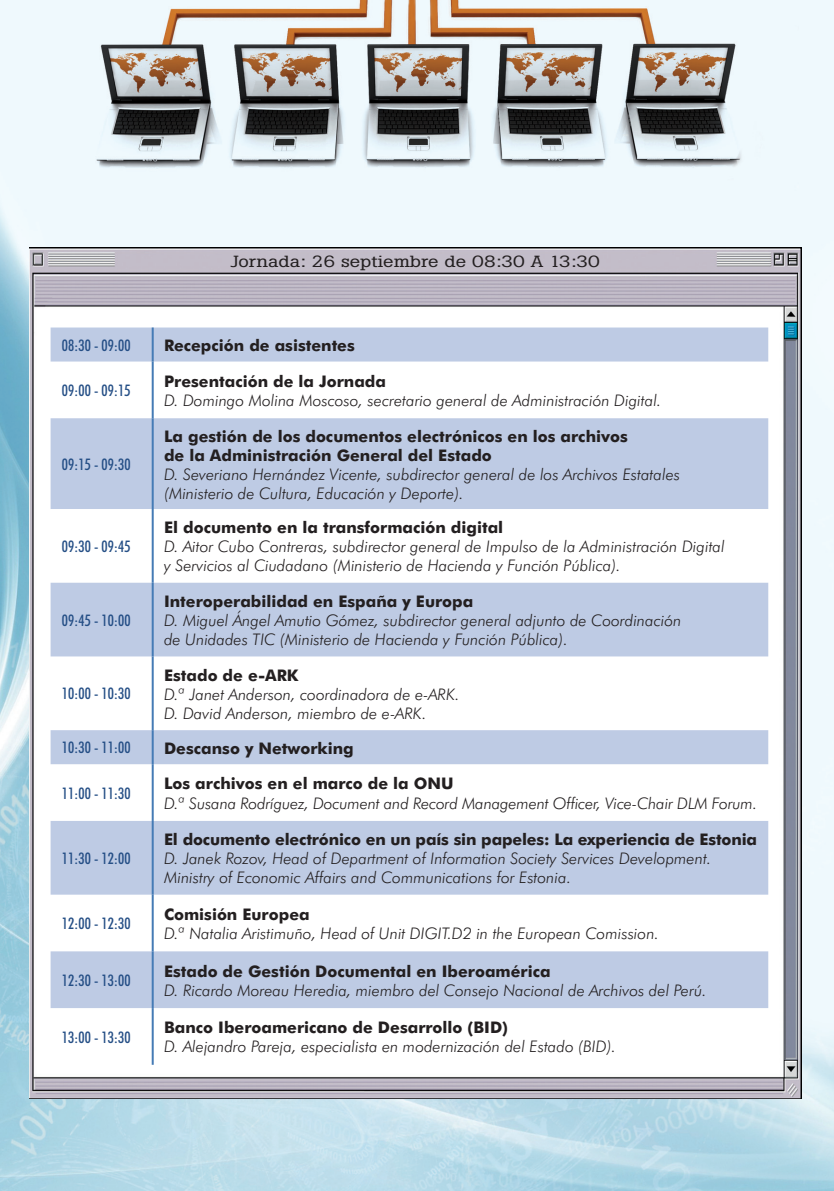
<style>
.page{position:relative;width:834px;height:1191px;background:#fff}
.page>*{position:absolute;margin:0;border:0;box-sizing:border-box;transform-origin:0 0}
.t1{font:italic 300 16px/19px "Futura BT";color:#231f20}
.t2{font:700 16px/19px "Futura BT";color:#231f20}
.t3{font:500 condensed 16px "Futura BT";color:#254f86}
.t4{font:16px "Boton";color:#231f20;scale:1.25 1}
</style>
<div class="page">
<img style="left:0;top:0;width:833px;height:1191px">
<img style="left:30px;top:248px;width:770px;height:850px">
<svg style="left:51px;top:327px;width:717px;height:681px;fill:#becbe4"></svg>
<hr style="left:152px;top:327px;width:2px;height:34px;background:#457bb5">
<hr style="left:152px;top:361px;width:2px;height:57px;background:#457bb5">
<hr style="left:152px;top:418px;width:2px;height:91px;background:#457bb5">
<hr style="left:152px;top:509px;width:2px;height:74px;background:#457bb5">
<hr style="left:152px;top:583px;width:2px;height:73px;background:#457bb5">
<hr style="left:152px;top:656px;width:2px;height:74px;background:#457bb5">
<hr style="left:152px;top:730px;width:2px;height:34px;background:#457bb5">
<hr style="left:152px;top:764px;width:2px;height:57px;background:#457bb5">
<hr style="left:152px;top:821px;width:2px;height:73px;background:#457bb5">
<hr style="left:152px;top:894px;width:2px;height:57px;background:#457bb5">
<hr style="left:152px;top:951px;width:2px;height:57px;background:#457bb5">
<hr style="left:152px;top:1008px;width:2px;height:56px;background:#457bb5">
<p class="t4" style="left:231px;top:256px;width:297px">Jornada: 26 septiembre de 08:30 A 13:30</p>
<p class="t3" style="left:62px;top:338px;width:70px">08:30 - 09:00</p>
<p class="t2" style="left:164px;top:337px;width:192px">Recepción de asistentes</p>
<p class="t3" style="left:62px;top:383px;width:70px">09:00 - 09:15</p>
<p class="t2" style="left:164px;top:373px;width:223px">Presentación de la Jornada</p>
<p class="t1" style="left:164px;top:392px;width:499px">D. Domingo Molina Moscoso, secretario general de Administración Digital.</p>
<p class="t3" style="left:62px;top:457px;width:70px">09:15 - 09:30</p>
<p class="t3" style="left:62px;top:539px;width:70px">09:30 - 09:45</p>
<p class="t3" style="left:62px;top:613px;width:70px">09:45 - 10:00</p>
<p class="t3" style="left:62px;top:687px;width:70px">10:00 - 10:30</p>
<p class="t2" style="left:164px;top:427px;width:465px">La gestión de los documentos electrónicos en los archivos de la Administración General del Estado</p>
<p class="t1" style="left:164px;top:465px;width:517px">D. Severiano Hernández Vicente, subdirector general de los Archivos Estatales (Ministerio de Cultura, Educación y Deporte).</p>
<p class="t2" style="left:164px;top:519px;width:340px">El documento en la transformación digital</p>
<p class="t1" style="left:164px;top:538px;width:562px">D. Aitor Cubo Contreras, subdirector general de Impulso de la Administración Digital y Servicios al Ciudadano (Ministerio de Hacienda y Función Pública).</p>
<p class="t2" style="left:164px;top:593px;width:311px">Interoperabilidad en España y Europa</p>
<p class="t1" style="left:164px;top:612px;width:519px">D. Miguel Ángel Amutio Gómez, subdirector general adjunto de Coordinación de Unidades TIC (Ministerio de Hacienda y Función Pública).</p>
<p class="t2" style="left:164px;top:666px;width:136px">Estado de e-ARK</p>
<p class="t1" style="left:164px;top:685px;width:297px">D.ª Janet Anderson, coordinadora de e-ARK.<br>D. David Anderson, miembro de e-ARK.</p>
<p class="t3" style="left:62px;top:741px;width:70px">10:30 - 11:00</p>
<p class="t2" style="left:164px;top:739px;width:191px">Descanso y Networking</p>
<p class="t3" style="left:62px;top:786px;width:70px">11:00 - 11:30</p>
<p class="t2" style="left:164px;top:775px;width:291px">Los archivos en el marco de la ONU</p>
<p class="t1" style="left:164px;top:794px;width:594px">D.ª Susana Rodríguez, Document and Record Management Officer, Vice-Chair DLM Forum.</p>
<p class="t3" style="left:62px;top:851px;width:70px">11:30 - 12:00</p>
<p class="t3" style="left:62px;top:916px;width:70px">12:00 - 12:30</p>
<p class="t3" style="left:62px;top:973px;width:70px">12:30 - 13:00</p>
<p class="t2" style="left:164px;top:831px;width:594px">El documento electrónico en un país sin papeles: La experiencia de Estonia</p>
<p class="t1" style="left:164px;top:850px;width:548px">D. Janek Rozov, Head of Department of Information Society Services Development.<br>Ministry of Economic Affairs and Communications for Estonia.</p>
<p class="t2" style="left:164px;top:906px;width:147px">Comisión Europea</p>
<p class="t1" style="left:164px;top:925px;width:496px">D.ª Natalia Aristimuño, Head of Unit DIGIT.D2 in the European Comission.</p>
<p class="t2" style="left:164px;top:962px;width:388px">Estado de Gestión Documental en Iberoamérica</p>
<p class="t1" style="left:164px;top:981px;width:544px">D. Ricardo Moreau Heredia, miembro del Consejo Nacional de Archivos del Perú.</p>
<p class="t3" style="left:62px;top:1030px;width:70px">13:00 - 13:30</p>
<p class="t2" style="left:164px;top:1019px;width:345px">Banco Iberoamericano de Desarrollo (BID)</p>
<p class="t1" style="left:164px;top:1038px;width:453px">D. Alejandro Pareja, especialista en modernización del Estado (BID).</p>
</div>
